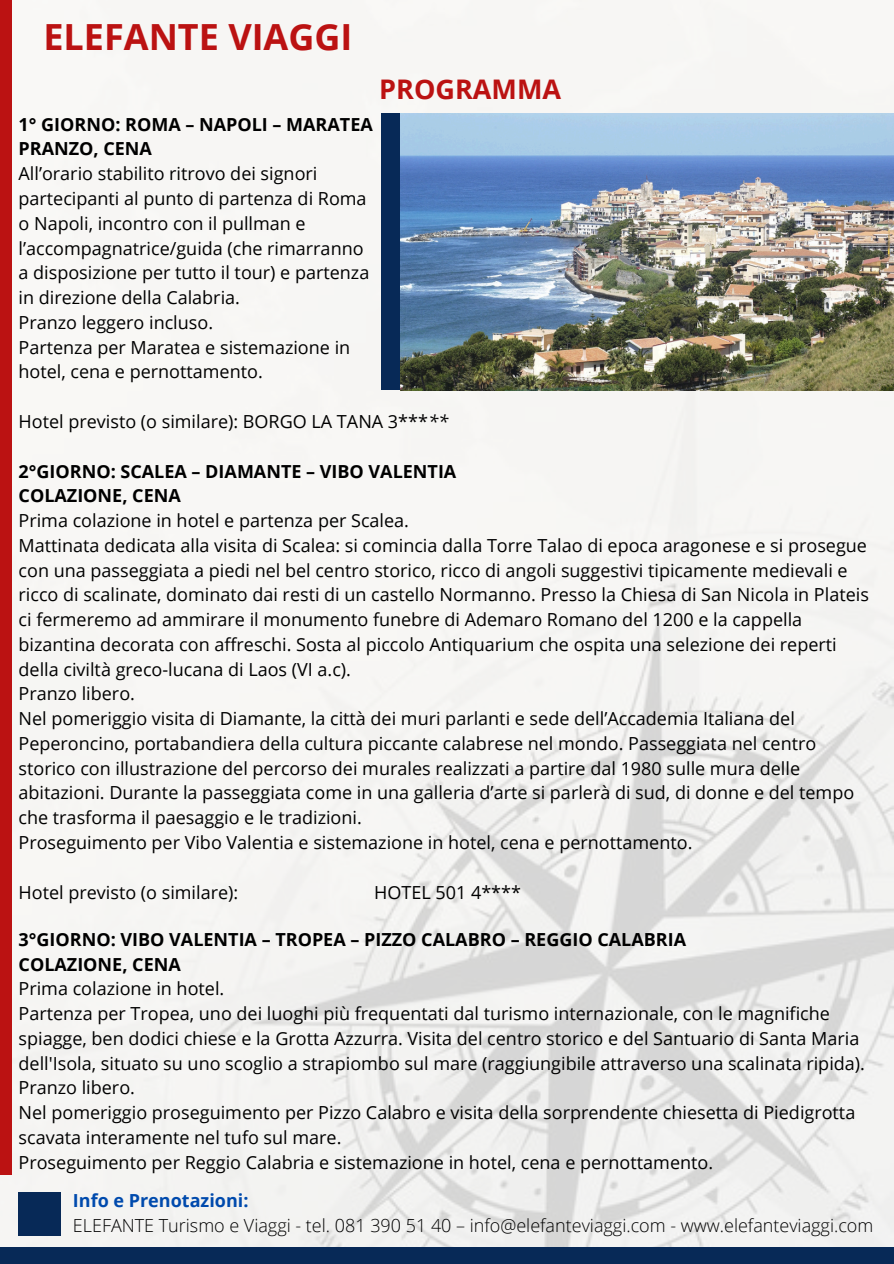
<style>
.page{position:relative;width:894px;height:1264px;background:#fff}
.page>*{position:absolute;margin:0;border:0;box-sizing:border-box;transform-origin:0 0}
.t1{font:700 36px "Open Sans";color:#bb1212}
.t2{font:700 27px "Open Sans";color:#bb1212}
.t3{font:18px/24.8px "Open Sans";color:#000}
.t4{font:700 18px/24.8px "Open Sans";color:#000}
.t5{font:300 18px "Open Sans";color:#000}
.t6{font:700 18px "Open Sans";color:#004aad}
.s1{font-style:italic}
</style>
<div class="page">
<img style="left:0;top:0;width:892px;height:1247px">
<div style="left:0;top:0;width:11px;height:1174px;background:#bb1212"></div>
<div style="left:19px;top:1191px;width:42px;height:44px;background:#072957"></div>
<div style="left:0;top:1247px;width:893px;height:16px;background:#072957"></div>
<div style="left:381px;top:113px;width:56px;height:277px;background:#072957"></div>
<img style="left:400px;top:113px;width:493px;height:277px">
<p class="t1" style="left:43px;top:11px;width:310px">ELEFANTE VIAGGI</p>
<p class="t4" style="left:19px;top:111px;width:355px">1° GIORNO: ROMA – NAPOLI – MARATEA<br>PRANZO, CENA</p>
<p class="t3" style="left:19px;top:161px;width:352px">All’orario stabilito ritrovo dei signori partecipanti al punto di partenza di Roma o Napoli, incontro con il pullman e l’accompagnatrice/guida (che rimarranno a disposizione per tutto il tour) e partenza in direzione della Calabria.<br>Pranzo leggero incluso.<br>Partenza per Maratea e sistemazione in hotel, cena e pernottamento.</p>
<p class="t2" style="left:379px;top:70px;width:183px">PROGRAMMA</p>
<p class="t3" style="left:19px;top:408px;width:431px">Hotel previsto (o similare): BORGO LA TANA 3***<span class="s1">**</span></p>
<p class="t4" style="left:19px;top:458px;width:439px">2°GIORNO: SCALEA – DIAMANTE – VIBO VALENTIA<br>COLAZIONE, CENA</p>
<p class="t3" style="left:19px;top:507px;width:851px">Prima colazione in hotel e partenza per Scalea.<br>Mattinata dedicata alla visita di Scalea: si comincia dalla Torre Talao di epoca aragonese e si prosegue con una passeggiata a piedi nel bel centro storico, ricco di angoli suggestivi tipicamente medievali e ricco di scalinate, dominato dai resti di un castello Normanno. Presso la Chiesa di San Nicola in Plateis ci fermeremo ad ammirare il monumento funebre di Ademaro Romano del 1200 e la cappella bizantina decorata con affreschi. Sosta al piccolo Antiquarium che ospita una selezione dei reperti della civiltà greco-lucana di Laos (VI a.c).<br>Pranzo libero.<br>Nel pomeriggio visita di Diamante, la città dei muri parlanti e sede dell’Accademia Italiana del Peperoncino, portabandiera della cultura piccante calabrese nel mondo. Passeggiata nel centro storico con illustrazione del percorso dei murales realizzati a partire dal 1980 sulle mura delle abitazioni. Durante la passeggiata come in una galleria d’arte si parlerà di sud, di donne e del tempo che trasforma il paesaggio e le tradizioni.<br>Proseguimento per Vibo Valentia e sistemazione in hotel, cena e pernottamento.</p>
<p class="t3" style="left:19px;top:879px;width:221px">Hotel previsto (o similare):</p>
<p class="t3" style="left:374px;top:879px;width:148px">HOTEL 501 4****</p>
<p class="t4" style="left:19px;top:926px;width:669px">3°GIORNO: VIBO VALENTIA – TROPEA – PIZZO CALABRO – REGGIO CALABRIA<br>COLAZIONE, CENA</p>
<p class="t3" style="left:19px;top:975px;width:847px">Prima colazione in hotel.<br>Partenza per Tropea, uno dei luoghi più frequentati dal turismo internazionale, con le magnifiche spiagge, ben dodici chiese e la Grotta Azzurra. Visita del centro storico e del Santuario di Santa Maria dell'Isola, situato su uno scoglio a strapiombo sul mare (raggiungibile attraverso una scalinata ripida).<br>Pranzo libero.<br>Nel pomeriggio proseguimento per Pizzo Calabro e visita della sorprendente chiesetta di Piedigrotta scavata interamente nel tufo sul mare.<br>Proseguimento per Reggio Calabria e sistemazione in hotel, cena e pernottamento.</p>
<h1 class="t6" style="left:73px;top:1187px;width:177px">Info e Prenotazioni:</h1>
<h2 class="t5" style="left:73px;top:1212px;width:801px">ELEFANTE Turismo e Viaggi - tel. 081 390 51 40 – info@elefanteviaggi.com - www.elefanteviaggi.com</h2>
</div>
